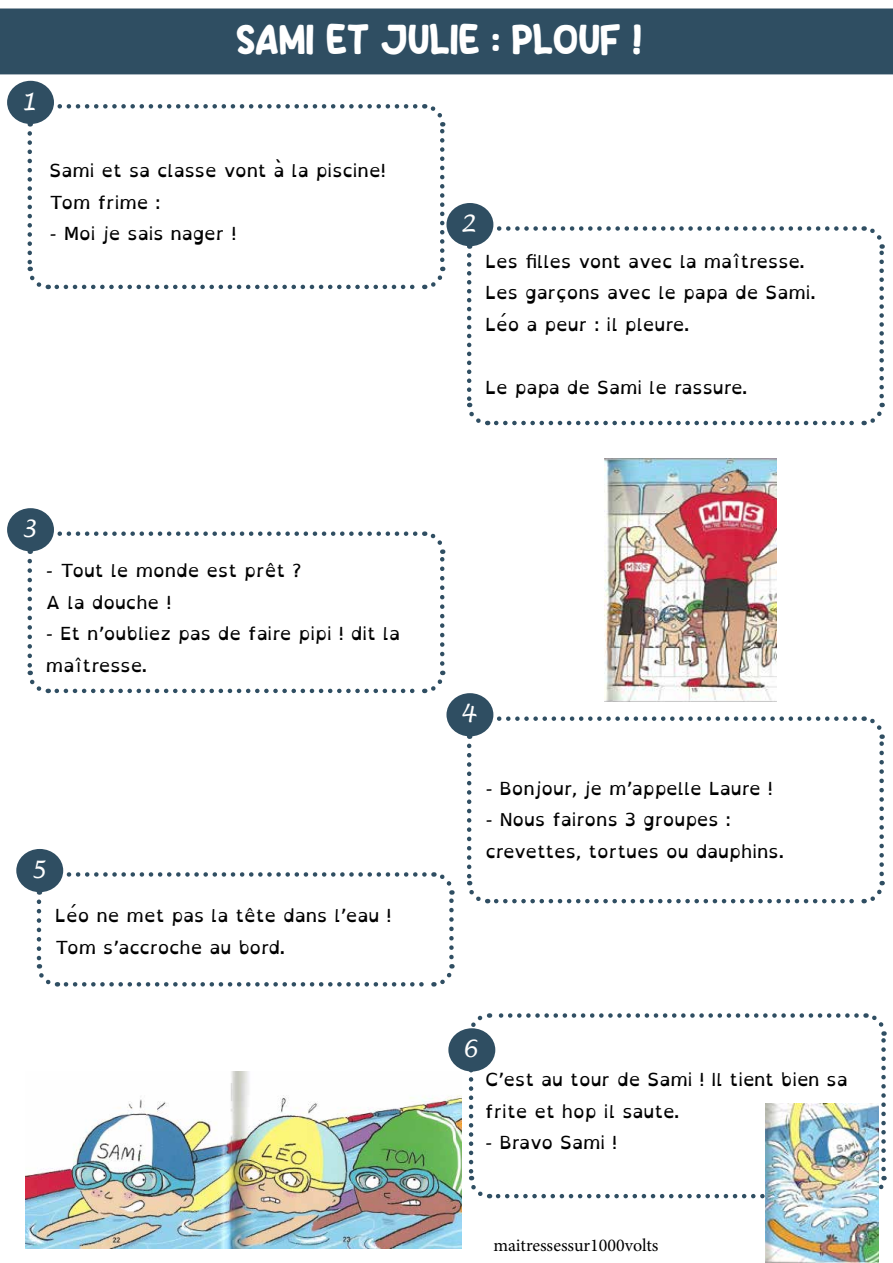
<style>
.page{position:relative;width:893px;height:1263px;background:#fff}
.page>*{position:absolute;margin:0;border:0;box-sizing:border-box;transform-origin:0 0}
.t1{font:39px "Sugar Snow";color:#fff}
.t2{font:italic 24px "Lucida Handwriting";color:#fff}
.t3{font:18px/31.5px "Open Dyslexic";color:#000}
.t4{font:18px "Minion Pro";color:#000}
</style>
<div class="page">
<svg style="left:27px;top:133px;width:22px;height:157px"></svg>
<svg style="left:57px;top:267px;width:389px;height:23px"></svg>
<svg style="left:423px;top:104px;width:23px;height:156px"></svg>
<svg style="left:27px;top:104px;width:388px;height:23px"></svg>
<div style="left:7px;top:81px;width:47px;height:43px;background:#2f4e62;border-radius:50%"></div>
<svg style="left:467px;top:255px;width:21px;height:171px"></svg>
<svg style="left:496px;top:403px;width:389px;height:23px"></svg>
<svg style="left:863px;top:226px;width:22px;height:170px"></svg>
<svg style="left:467px;top:225px;width:388px;height:24px"></svg>
<div style="left:446px;top:203px;width:47px;height:43px;background:#2f4e62;border-radius:50%"></div>
<svg style="left:27px;top:561px;width:22px;height:133px"></svg>
<svg style="left:57px;top:671px;width:389px;height:23px"></svg>
<svg style="left:423px;top:531px;width:23px;height:132px"></svg>
<svg style="left:27px;top:531px;width:388px;height:23px"></svg>
<div style="left:7px;top:508px;width:47px;height:43px;background:#2f4e62;border-radius:50%"></div>
<svg style="left:467px;top:746px;width:21px;height:158px"></svg>
<svg style="left:496px;top:881px;width:389px;height:23px"></svg>
<svg style="left:863px;top:716px;width:22px;height:158px"></svg>
<svg style="left:466px;top:715px;width:389px;height:24px"></svg>
<div style="left:446px;top:693px;width:47px;height:43px;background:#2f4e62;border-radius:50%"></div>
<svg style="left:36px;top:902px;width:22px;height:85px"></svg>
<svg style="left:66px;top:964px;width:389px;height:23px"></svg>
<svg style="left:433px;top:872px;width:22px;height:85px"></svg>
<svg style="left:36px;top:871px;width:388px;height:24px"></svg>
<div style="left:16px;top:849px;width:47px;height:43px;background:#2f4e62;border-radius:50%"></div>
<svg style="left:467px;top:1063px;width:23px;height:136px"></svg>
<svg style="left:498px;top:1176px;width:389px;height:24px"></svg>
<svg style="left:865px;top:1013px;width:22px;height:156px"></svg>
<svg style="left:471px;top:1013px;width:386px;height:23px"></svg>
<div style="left:448px;top:1028px;width:47px;height:43px;background:#2f4e62;border-radius:50%"></div>
<div style="left:0;top:9px;width:893px;height:65px;background:#2f4e62"></div>
<img style="left:25px;top:1071px;width:437px;height:177px">
<img style="left:765px;top:1103px;width:113px;height:160px">
<img style="left:604px;top:458px;width:172px;height:244px">
<h2 class="t2" style="left:21px;top:87px;width:18px">1</h2>
<h1 class="t1" style="left:236px;top:23px;width:408px">SAMI ET JULIE : PLOUF !</h1>
<p class="t3" style="left:50px;top:155px;width:338px">Sami et sa classe vont à la piscine!<br>Tom frime :</p>
<p class="t3" style="left:50px;top:218px;width:188px">- Moi je sais nager !</p>
<h2 class="t2" style="left:460px;top:209px;width:18px">2</h2>
<p class="t3" style="left:485px;top:246px;width:332px">Les filles vont avec la maîtresse.<br>Les garçons avec le papa de Sami.<br>Léo a peur : il pleure.</p>
<p class="t3" style="left:485px;top:372px;width:264px">Le papa de Sami le rassure.</p>
<h2 class="t2" style="left:21px;top:514px;width:18px">3</h2>
<p class="t3" style="left:46px;top:555px;width:257px">- Tout le monde est prêt ?<br>A la douche !</p>
<p class="t3" style="left:46px;top:618px;width:356px">- Et n’oubliez pas de faire pipi ! dit la maîtresse.</p>
<h2 class="t2" style="left:460px;top:699px;width:18px">4</h2>
<h2 class="t2" style="left:30px;top:855px;width:18px">5</h2>
<p class="t3" style="left:55px;top:900px;width:338px">Léo ne met pas la tête dans l’eau !<br>Tom s’accroche au bord.</p>
<p class="t3" style="left:485px;top:773px;width:289px">- Bonjour, je m’appelle Laure !</p>
<p class="t3" style="left:485px;top:804px;width:300px">- Nous fairons 3 groupes : crevettes, tortues ou dauphins.</p>
<h2 class="t2" style="left:462px;top:1034px;width:18px">6</h2>
<p class="t3" style="left:485px;top:1064px;width:364px">C’est au tour de Sami ! Il tient bien sa frite et hop il saute.</p>
<p class="t3" style="left:485px;top:1127px;width:134px">- Bravo Sami !</p>
<p class="t4" style="left:493px;top:1233px;width:167px">maitressessur1000volts</p>
</div>
